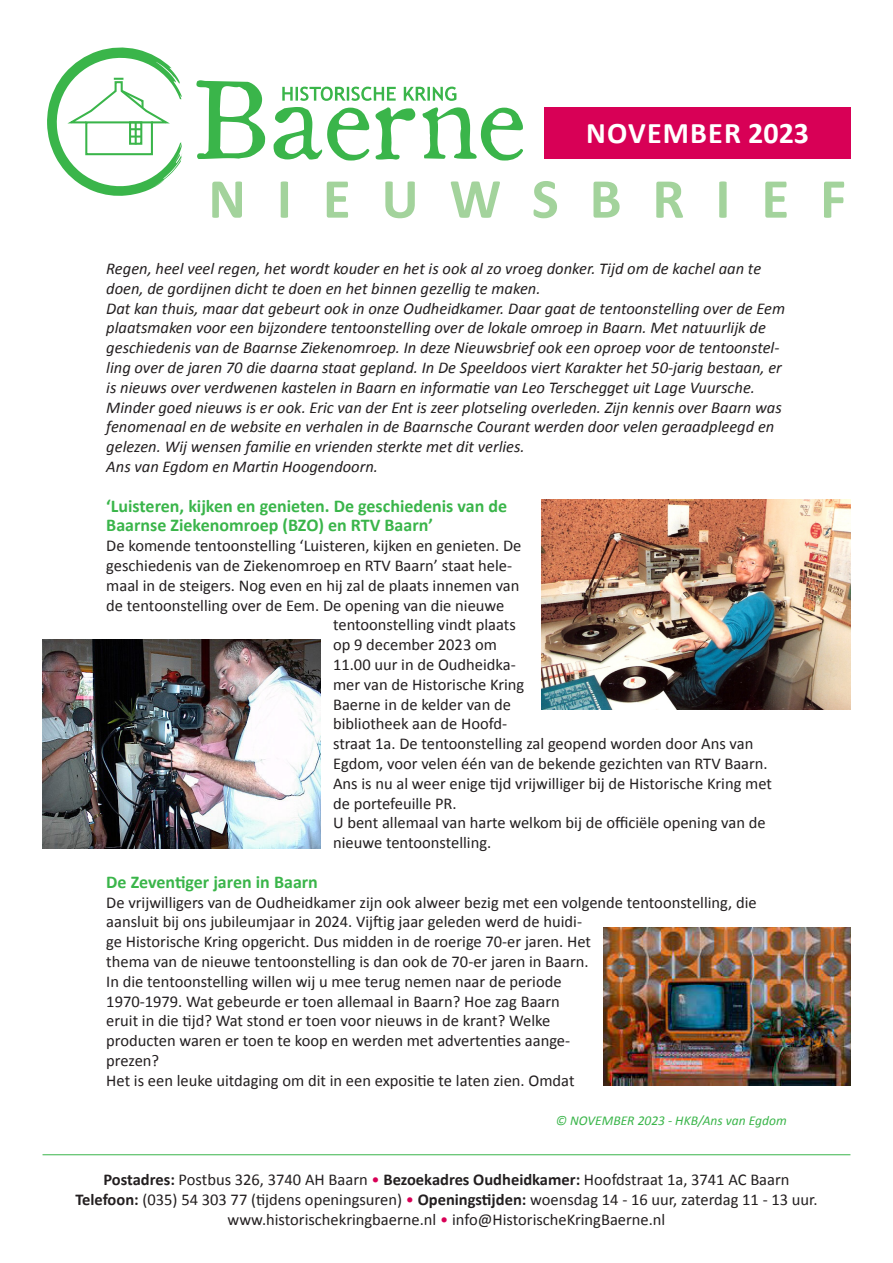
<style>
.page{position:relative;width:893px;height:1263px;background:#fff}
.page>*{position:absolute;margin:0;border:0;box-sizing:border-box;transform-origin:0 0}
.t1{font:700 57px "Calibri";letter-spacing:.54em;color:#a3d39c}
.t2{font:700 30px "Calibri";letter-spacing:.04em;color:#fff}
.Tussenkop_groen_HKB_nieuwsbrief{font:700 18px/19.8px "Calibri";color:#3ab54a}
.t3{font:16.5px/19.8px "Calibri";color:#231f20}
.Plat_cursief{font:italic 16.5px/19.8px "Calibri";color:#231f20}
.Datumregel_onder{font:italic 13.5px "Calibri";color:#3ab54a}
.s1{font-weight:700}
.s2{color:#d80056}
</style>
<div class="page">
<svg style="left:196px;top:80px;width:69px;height:79px"></svg>
<svg style="left:274px;top:107px;width:95px;height:54px"></svg>
<svg style="left:375px;top:107px;width:40px;height:53px"></svg>
<svg style="left:423px;top:107px;width:100px;height:54px"></svg>
<svg style="left:47px;top:47px;width:135px;height:149px"></svg>
<svg style="left:282px;top:87px;width:174px;height:14px"></svg>
<div style="left:544px;top:108px;width:306px;height:51px;background:#d80056"></div>
<hr style="left:43px;top:1154px;width:807px;height:1px;background:#3ab54a">
<img style="left:43px;top:640px;width:277px;height:208px">
<img style="left:541px;top:500px;width:309px;height:209px">
<img style="left:604px;top:927px;width:246px;height:159px">
<p class="t2" style="left:586px;top:112px;width:224px">NOVEMBER 2023</p>
<p class="t1" style="left:208px;top:158px;width:639px">NIEUWSBRIEF</p>
<p class="Plat_cursief" style="left:106px;top:258px;width:656px">Regen, heel veel regen, het wordt kouder en het is ook al zo vroeg donker. Tijd om de kachel aan te doen, de gordijnen dicht te doen en het binnen gezellig te maken.</p>
<p class="Plat_cursief" style="left:106px;top:297px;width:680px">Dat kan thuis, maar dat gebeurt ook in onze Oudheidkamer. Daar gaat de tentoonstelling over de Eem plaatsmaken voor een bijzondere tentoonstelling over de lokale omroep in Baarn. Met natuurlijk de geschiedenis van de Baarnse Ziekenomroep. In deze Nieuwsbrief ook een oproep voor de tentoonstel&shy;ling over de jaren 70 die daarna staat gepland. In De Speeldoos viert Karakter het 50-jarig bestaan, er is nieuws over verdwenen kastelen in Baarn en informatie van Leo Terschegget uit Lage Vuursche.</p>
<p class="Plat_cursief" style="left:106px;top:396px;width:677px">Minder goed nieuws is er ook. Eric van der Ent is zeer plotseling overleden. Zijn kennis over Baarn was fenomenaal en de website en verhalen in de Baarnsche Courant werden door velen geraadpleegd en gelezen. Wij wensen familie en vrienden sterkte met dit verlies.</p>
<p class="Plat_cursief" style="left:106px;top:456px;width:273px">Ans van Egdom en Martin Hoogendoorn.</p>
<p class="Tussenkop_groen_HKB_nieuwsbrief" style="left:106px;top:495px;width:402px">‘Luisteren, kijken en genieten. De geschiedenis van de<br>Baarnse Ziekenomroep (BZO) en RTV Baarn’</p>
<p class="t3" style="left:106px;top:535px;width:417px">De komende tentoonstelling ‘Luisteren, kijken en genieten. De</p>
<p class="t3" style="left:106px;top:555px;width:407px">geschiedenis van de Ziekenomroep en RTV Baarn’ staat hele-</p>
<p class="t3" style="left:106px;top:575px;width:415px">maal in de steigers. Nog even en hij zal de plaats innemen van</p>
<p class="t3" style="left:106px;top:595px;width:400px">de tentoonstelling over de Eem. De opening van die nieuwe</p>
<p class="t3" style="left:333px;top:614px;width:184px">tentoonstelling vindt plaats</p>
<p class="t3" style="left:333px;top:634px;width:165px">op 9 december 2023 om</p>
<p class="t3" style="left:333px;top:654px;width:184px">11.00 uur in de Oudheidka-</p>
<p class="t3" style="left:333px;top:674px;width:193px">mer van de Historische Kring</p>
<p class="t3" style="left:333px;top:694px;width:179px">Baerne in de kelder van de</p>
<p class="t3" style="left:333px;top:713px;width:176px">bibliotheek aan de Hoofd-</p>
<p class="t3" style="left:333px;top:733px;width:422px">straat 1a. De tentoonstelling zal geopend worden door Ans van</p>
<p class="t3" style="left:333px;top:753px;width:436px">Egdom, voor velen één van de bekende gezichten van RTV Baarn.</p>
<p class="t3" style="left:333px;top:773px;width:440px">Ans is nu al weer enige tijd vrijwilliger bij de Historische Kring met</p>
<p class="t3" style="left:333px;top:793px;width:125px">de portefeuille PR.</p>
<p class="t3" style="left:333px;top:812px;width:434px">U bent allemaal van harte welkom bij de officiële opening van de nieuwe tentoonstelling.</p>
<p class="Tussenkop_groen_HKB_nieuwsbrief" style="left:106px;top:871px;width:213px">De Zeventiger jaren in Baarn</p>
<p class="t3" style="left:106px;top:892px;width:652px">De vrijwilligers van de Oudheidkamer zijn ook alweer bezig met een volgende tentoonstelling, die aansluit bij ons jubileumjaar in 2024. Vijftig jaar geleden werd de huidi-<br>ge Historische Kring opgericht. Dus midden in de roerige 70-er jaren. Het<br>thema van de nieuwe tentoonstelling is dan ook de 70-er jaren in Baarn.</p>
<p class="t3" style="left:106px;top:971px;width:465px">In die tentoonstelling willen wij u mee terug nemen naar de periode 1970-1979. Wat gebeurde er toen allemaal in Baarn? Hoe zag Baarn eruit in die tijd? Wat stond er toen voor nieuws in de krant? Welke producten waren er toen te koop en werden met advertenties aange&shy;prezen?</p>
<p class="t3" style="left:106px;top:1070px;width:470px">Het is een leuke uitdaging om dit in een expositie te laten zien. Omdat</p>
<p class="Datumregel_onder" style="left:556px;top:1111px;width:232px">© NOVEMBER 2023 - HKB/Ans van Egdom</p>
<p class="t3" style="left:103px;top:1169px;width:688px"><span class="s1">Postadres:</span> Postbus 326, 3740 AH Baarn <span class="s2">•</span> <span class="s1">Bezoekadres Oudheidkamer:</span> Hoofdstraat 1a, 3741 AC Baarn</p>
<p class="t3" style="left:75px;top:1189px;width:744px"><span class="s1">Telefoon:</span> (035) 54 303 77 (tijdens openingsuren) <span class="s2">•</span> <span class="s1">Openingstijden:</span> woensdag 14 - 16 uur, zaterdag 11 - 13 uur.</p>
<p class="t3" style="left:228px;top:1209px;width:439px">www.historischekringbaerne.nl <span class="s2">•</span> info@HistorischeKringBaerne.nl</p>
</div>
